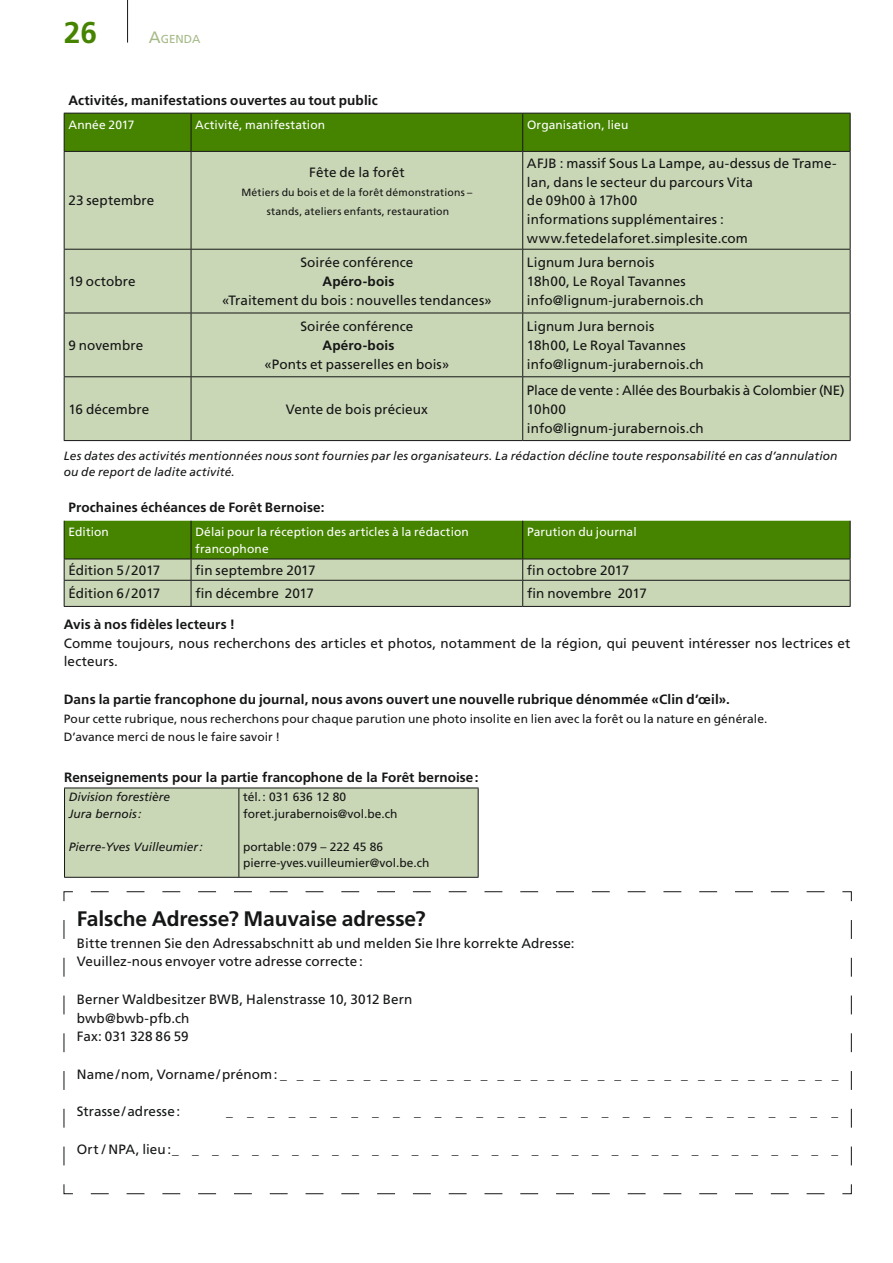
<style>
.page{position:relative;width:893px;height:1263px;background:#fff}
.page>*{position:absolute;margin:0;border:0;box-sizing:border-box;transform-origin:0 0}
.t1{font:700 30px "Frutiger LT";color:#468400}
.t2{font:700 21px "Frutiger LT";color:#151616}
.t3{font:13.5px/18.8px "Frutiger LT";letter-spacing:.005em;color:#151616}
.t4{font:700 13.5px "Frutiger LT";letter-spacing:.01em;color:#151616}
.t5{font:12px/16.5px "Frutiger LT";letter-spacing:.005em;color:#151616}
.t6{font:italic 12px/16.5px "Frutiger LT";letter-spacing:.01em;color:#151616}
.t7{font:12px/16.5px "Frutiger LT";letter-spacing:.01em;color:#fff}
.t8{font:11.55px "Frutiger LT";color:#a6ba87}
.t9{font:10.5px/18.8px "Frutiger LT";letter-spacing:.02em;color:#151616;text-align:center}
.s1{font-size:16.5px}
</style>
<div class="page">
<hr style="left:127px;top:0;width:1px;height:43px;background:#151616">
<div style="left:65px;top:114px;width:785px;height:37px;background:#468400"></div>
<div style="left:65px;top:152px;width:785px;height:288px;background:#cad7b6"></div>
<hr style="left:64px;top:113px;width:127px;height:1px;background:#151616">
<hr style="left:64px;top:113px;width:1px;height:38px;background:#151616">
<hr style="left:191px;top:113px;width:332px;height:1px;background:#151616">
<hr style="left:191px;top:113px;width:1px;height:38px;background:#151616">
<hr style="left:523px;top:113px;width:327px;height:1px;background:#151616">
<hr style="left:522px;top:113px;width:1px;height:38px;background:#151616">
<hr style="left:850px;top:113px;width:1px;height:38px;background:#151616">
<hr style="left:64px;top:151px;width:127px;height:1px;background:#151616">
<hr style="left:64px;top:152px;width:1px;height:97px;background:#151616">
<hr style="left:191px;top:151px;width:332px;height:1px;background:#151616">
<hr style="left:191px;top:152px;width:1px;height:97px;background:#151616">
<hr style="left:523px;top:151px;width:327px;height:1px;background:#151616">
<hr style="left:522px;top:152px;width:1px;height:97px;background:#151616">
<hr style="left:850px;top:152px;width:1px;height:97px;background:#151616">
<hr style="left:64px;top:249px;width:127px;height:1px;background:#151616">
<hr style="left:64px;top:250px;width:1px;height:63px;background:#151616">
<hr style="left:191px;top:249px;width:332px;height:1px;background:#151616">
<hr style="left:191px;top:250px;width:1px;height:63px;background:#151616">
<hr style="left:523px;top:249px;width:327px;height:1px;background:#151616">
<hr style="left:522px;top:250px;width:1px;height:63px;background:#151616">
<hr style="left:850px;top:250px;width:1px;height:63px;background:#151616">
<hr style="left:64px;top:313px;width:127px;height:1px;background:#151616">
<hr style="left:64px;top:313px;width:1px;height:63px;background:#151616">
<hr style="left:191px;top:313px;width:332px;height:1px;background:#151616">
<hr style="left:191px;top:313px;width:1px;height:63px;background:#151616">
<hr style="left:523px;top:313px;width:327px;height:1px;background:#151616">
<hr style="left:522px;top:313px;width:1px;height:63px;background:#151616">
<hr style="left:850px;top:313px;width:1px;height:63px;background:#151616">
<hr style="left:64px;top:376px;width:127px;height:1px;background:#151616">
<hr style="left:64px;top:377px;width:1px;height:63px;background:#151616">
<hr style="left:191px;top:376px;width:332px;height:1px;background:#151616">
<hr style="left:191px;top:377px;width:1px;height:63px;background:#151616">
<hr style="left:523px;top:376px;width:327px;height:1px;background:#151616">
<hr style="left:522px;top:377px;width:1px;height:63px;background:#151616">
<hr style="left:850px;top:377px;width:1px;height:63px;background:#151616">
<hr style="left:64px;top:440px;width:459px;height:1px;background:#151616">
<hr style="left:523px;top:440px;width:327px;height:1px;background:#151616">
<svg style="left:64px;top:521px;width:787px;height:85px;background:#8aac61"></svg>
<hr style="left:64px;top:606px;width:459px;height:1px;background:#151616">
<hr style="left:523px;top:606px;width:327px;height:1px;background:#151616">
<div style="left:65px;top:789px;width:413px;height:88px;background:#cad7b6"></div>
<hr style="left:64px;top:788px;width:175px;height:1px;background:#151616">
<hr style="left:64px;top:788px;width:1px;height:89px;background:#151616">
<hr style="left:239px;top:788px;width:240px;height:1px;background:#151616">
<hr style="left:238px;top:788px;width:1px;height:89px;background:#151616">
<hr style="left:478px;top:788px;width:1px;height:89px;background:#151616">
<hr style="left:64px;top:877px;width:415px;height:1px;background:#151616">
<svg style="left:64px;top:920px;width:1px;height:246px"></svg>
<svg style="left:91px;top:1193px;width:734px;height:1px"></svg>
<svg style="left:851px;top:920px;width:1px;height:245px"></svg>
<svg style="left:90px;top:891px;width:734px;height:1px"></svg>
<svg style="left:64px;top:1184px;width:9px;height:10px"></svg>
<svg style="left:842px;top:1184px;width:10px;height:10px"></svg>
<svg style="left:842px;top:891px;width:10px;height:10px"></svg>
<svg style="left:64px;top:891px;width:9px;height:10px"></svg>
<h1 class="t1" style="left:64px;top:20px;width:35px">26</h1>
<p class="t8" style="left:149px;top:34px;width:53px"><span class="s1">A</span>GENDA</p>
<p class="t4" style="left:68px;top:95px;width:311px">Activités, manifestations ouvertes au tout public</p>
<p class="t7" style="left:68px;top:117px;width:68px">Année 2017</p>
<p class="t7" style="left:195px;top:117px;width:131px">Activité, manifestation</p>
<p class="t7" style="left:527px;top:117px;width:103px">Organisation, lieu</p>
<p class="t3" style="left:68px;top:192px;width:87px">23 septembre</p>
<p class="t3" style="left:68px;top:273px;width:69px">19 octobre</p>
<p class="t3" style="left:68px;top:337px;width:76px">9 novembre</p>
<p class="t3" style="left:309px;top:164px;width:97px">Fête de la forêt</p>
<p class="t9" style="left:241px;top:184px;width:233px">Métiers du bois et de la forêt démonstrations – stands, ateliers enfants, restauration</p>
<p class="t3" style="left:300px;top:254px;width:115px">Soirée conférence</p>
<p class="t4" style="left:322px;top:276px;width:73px">Apéro-bois</p>
<p class="t3" style="left:222px;top:292px;width:271px">«Traitement du bois : nouvelles tendances»</p>
<p class="t3" style="left:300px;top:318px;width:115px">Soirée conférence</p>
<p class="t4" style="left:322px;top:340px;width:73px">Apéro-bois</p>
<p class="t3" style="left:264px;top:356px;width:187px">«Ponts et passerelles en bois»</p>
<p class="t3" style="left:527px;top:155px;width:311px">AFJB : massif Sous La Lampe, au-dessus de Trame&shy;lan, dans le secteur du parcours Vita<br>de 09h00 à 17h00<br>informations supplémentaires : www.fetedelaforet.simplesite.com</p>
<p class="t3" style="left:527px;top:254px;width:178px">Lignum Jura bernois<br>18h00, Le Royal Tavannes info@lignum-jurabernois.ch</p>
<p class="t3" style="left:527px;top:318px;width:178px">Lignum Jura bernois<br>18h00, Le Royal Tavannes info@lignum-jurabernois.ch</p>
<p class="t3" style="left:527px;top:382px;width:319px">Place de vente : Allée des Bourbakis à Colombier (NE)<br>10h00<br>info@lignum-jurabernois.ch</p>
<p class="t6" style="left:64px;top:448px;width:775px">Les dates des activités mentionnées nous sont fournies par les organisateurs. La rédaction décline toute responsabilité en cas d’annulation ou de report de ladite activité.</p>
<p class="t4" style="left:68px;top:502px;width:258px">Prochaines échéances de Forêt Bernoise:</p>
<p class="t7" style="left:68px;top:525px;width:42px">Edition</p>
<p class="t7" style="left:195px;top:525px;width:275px">Délai pour la réception des articles à la rédaction francophone</p>
<p class="t7" style="left:527px;top:525px;width:111px">Parution du journal</p>
<p class="t3" style="left:68px;top:562px;width:93px">Édition 5 / 2017</p>
<p class="t3" style="left:195px;top:562px;width:122px">fin septembre 2017</p>
<p class="t3" style="left:527px;top:562px;width:104px">fin octobre 2017</p>
<p class="t3" style="left:68px;top:585px;width:94px">Édition 6 / 2017</p>
<p class="t3" style="left:195px;top:585px;width:120px">fin décembre 2017</p>
<p class="t3" style="left:527px;top:585px;width:121px">fin novembre 2017</p>
<p class="t4" style="left:64px;top:619px;width:173px">Avis à nos fidèles lecteurs !</p>
<p class="t3" style="left:64px;top:635px;width:788px">Comme toujours, nous recherchons des articles et photos, notamment de la région, qui peuvent intéresser nos lectrices et lecteurs.</p>
<p class="t4" style="left:64px;top:694px;width:668px">Dans la partie francophone du journal, nous avons ouvert une nouvelle rubrique dénommée «Clin d’œil».</p>
<p class="t5" style="left:64px;top:710px;width:705px;line-height:18.8px">Pour cette rubrique, nous recherchons pour chaque parution une photo insolite en lien avec la forêt ou la nature en générale.<br>D’avance merci de nous le faire savoir !</p>
<p class="t4" style="left:64px;top:771px;width:416px">Renseignements pour la partie francophone de la Forêt bernoise :</p>
<p class="t6" style="left:69px;top:790px;width:103px">Division forestière<br>Jura bernois :</p>
<p class="t6" style="left:69px;top:839px;width:136px">Pierre-Yves Vuilleumier :</p>
<p class="t3" style="left:68px;top:401px;width:82px">16 décembre</p>
<p class="t3" style="left:286px;top:401px;width:144px">Vente de bois précieux</p>
<p class="t5" style="left:243px;top:790px;width:156px">tél. : 031 636 12 80 foret.jurabernois@vol.be.ch</p>
<p class="t5" style="left:243px;top:839px;width:188px">portable : 079 – 222 45 86 pierre-yves.vuilleumier@vol.be.ch</p>
<h2 class="t2" style="left:77px;top:910px;width:350px">Falsche Adresse? Mauvaise adresse?</h2>
<p class="t3" style="left:77px;top:935px;width:499px">Bitte trennen Sie den Adressabschnitt ab und melden Sie Ihre korrekte Adresse:<br>Veuillez-nous envoyer votre adresse correcte :</p>
<p class="t3" style="left:77px;top:991px;width:337px">Berner Waldbesitzer BWB, Halenstrasse 10, 3012 Bern bwb@bwb-pfb.ch<br>Fax: 031 328 86 59</p>
<p class="t3" style="left:77px;top:1066px;width:763px">Name / nom, Vorname / prénom : __________________________________</p>
<p class="t3" style="left:77px;top:1103px;width:105px">Strasse / adresse :</p>
<p class="t3" style="left:226px;top:1103px;width:614px">______________________________</p>
<p class="t3" style="left:77px;top:1141px;width:763px">Ort / NPA, lieu : __________________________________</p>
</div>
